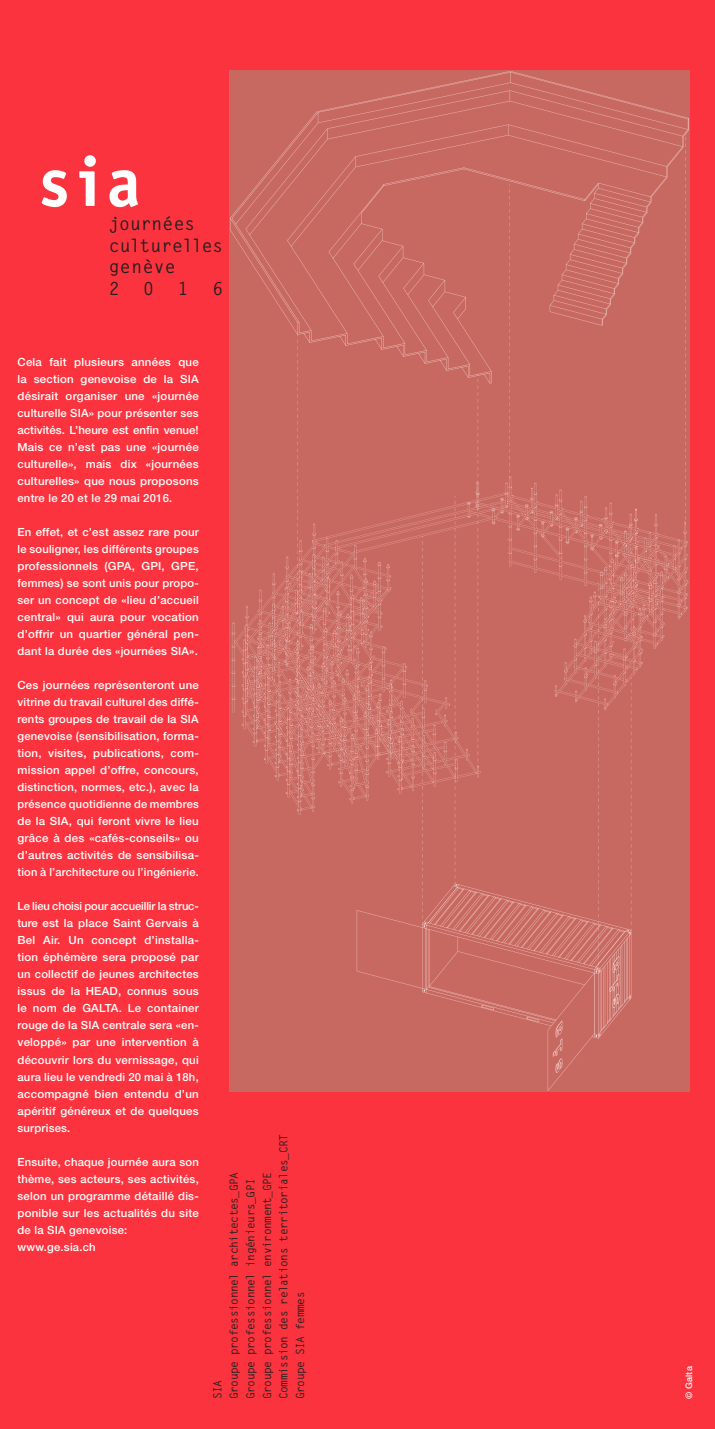
<style>
.page{position:relative;width:715px;height:1429px;background:#fff}
.page>*{position:absolute;margin:0;border:0;box-sizing:border-box;transform-origin:0 0}
.t1{font:700 18px "Letter Gothic";letter-spacing:.01em;color:#231f20}
.t2{font:700 18px "Letter Gothic";letter-spacing:-.015em;color:#231f20}
.txt_base{font:500 11.25px/17px "Helvetica Neue";letter-spacing:.02em;color:#fff;text-align:justify}
.t3{font:700 11.25px "Letter Gothic";letter-spacing:-.04em;color:#231f20}
.txt_base-2{font:500 9px "Helvetica Neue";letter-spacing:.02em;color:#fff}
</style>
<div class="page">
<div style="left:0;top:0;width:714px;height:1429px;background:#fb333e"></div>
<img style="left:230px;top:70px;width:459px;height:1022px">
<svg style="left:42px;top:170px;width:25px;height:37px"></svg>
<svg style="left:109px;top:170px;width:29px;height:37px"></svg>
<svg style="left:79px;top:155px;width:17px;height:51px"></svg>
<p class="t1" style="left:109px;top:212px;width:88px">journées</p>
<p class="t2" style="left:109px;top:234px;width:116px">culturelles</p>
<p class="t1" style="left:109px;top:256px;width:68px">genève</p>
<p class="t1" style="left:109px;top:278px;width:12px">2</p>
<p class="t1" style="left:143px;top:278px;width:12px">0</p>
<p class="t1" style="left:178px;top:278px;width:12px">1</p>
<p class="t1" style="left:212px;top:278px;width:12px">6</p>
<p class="txt_base" style="left:17px;top:353px;width:183px">Cela fait plusieurs années que la section genevoise de la SIA désirait organiser une «journée culturelle SIA» pour présenter ses activités. L’heure est enfin venue!<br>Mais ce n’est pas une «journée culturelle», mais dix «journées culturelles» que nous proposons entre le 20 et le 29 mai 2016.</p>
<p class="txt_base" style="left:17px;top:523px;width:183px">En effet, et c’est assez rare pour le souligner, les différents groupes professionnels (GPA, GPI, GPE, femmes) se sont unis pour propo&shy;ser un concept de «lieu d’accueil central» qui aura pour vocation d’offrir un quartier général pen&shy;dant la durée des «journées SIA».</p>
<p class="txt_base" style="left:17px;top:676px;width:183px">Ces journées représenteront une vitrine du travail culturel des diffé&shy;rents groupes de travail de la SIA genevoise (sensibilisation, forma&shy;tion, visites, publications, com&shy;mission appel d’offre, concours, distinction, normes, etc.), avec la présence quotidienne de membres de la SIA, qui feront vivre le lieu grâce à des «cafés-conseils» ou d’autres activités de sensibilisa&shy;tion à l’architecture ou l’ingénierie.</p>
<p class="txt_base" style="left:17px;top:898px;width:183px">Le lieu choisi pour accueillir la struc&shy;ture est la place Saint Gervais à Bel Air. Un concept d’installa&shy;tion éphémère sera proposé par un collectif de jeunes architectes issus de la HEAD, connus sous le nom de GALTA. Le container rouge de la SIA centrale sera «en&shy;veloppé» par une intervention à découvrir lors du vernissage, qui aura lieu le vendredi 20 mai à 18h, accompagné bien entendu d’un apéritif généreux et de quelques surprises.</p>
<p class="txt_base" style="left:17px;top:1153px;width:183px">Ensuite, chaque journée aura son thème, ses acteurs, ses activités, selon un programme détaillé dis&shy;ponible sur les actualités du site de la SIA genevoise:</p>
<p class="txt_base" style="left:17px;top:1238px;width:80px">www.ge.sia.ch</p>
<p class="t3" style="left:276px;top:1399px;width:267px;rotate:-90deg">Commission des relations territoriales_CRT</p>
<p class="t3" style="left:227px;top:1399px;width:229px;rotate:-90deg">Groupe professionnel architectes_GPA</p>
<p class="t3" style="left:243px;top:1399px;width:222px;rotate:-90deg">Groupe professionnel ingénieurs_GPI</p>
<p class="t3" style="left:260px;top:1399px;width:229px;rotate:-90deg">Groupe professionnel environment_GPE</p>
<p class="t3" style="left:293px;top:1399px;width:109px;rotate:-90deg">Groupe SIA femmes</p>
<p class="t3" style="left:210px;top:1399px;width:21px;rotate:-90deg">SIA</p>
<p class="txt_base-2" style="left:683px;top:1399px;width:34px;rotate:-90deg">© Galta</p>
</div>
